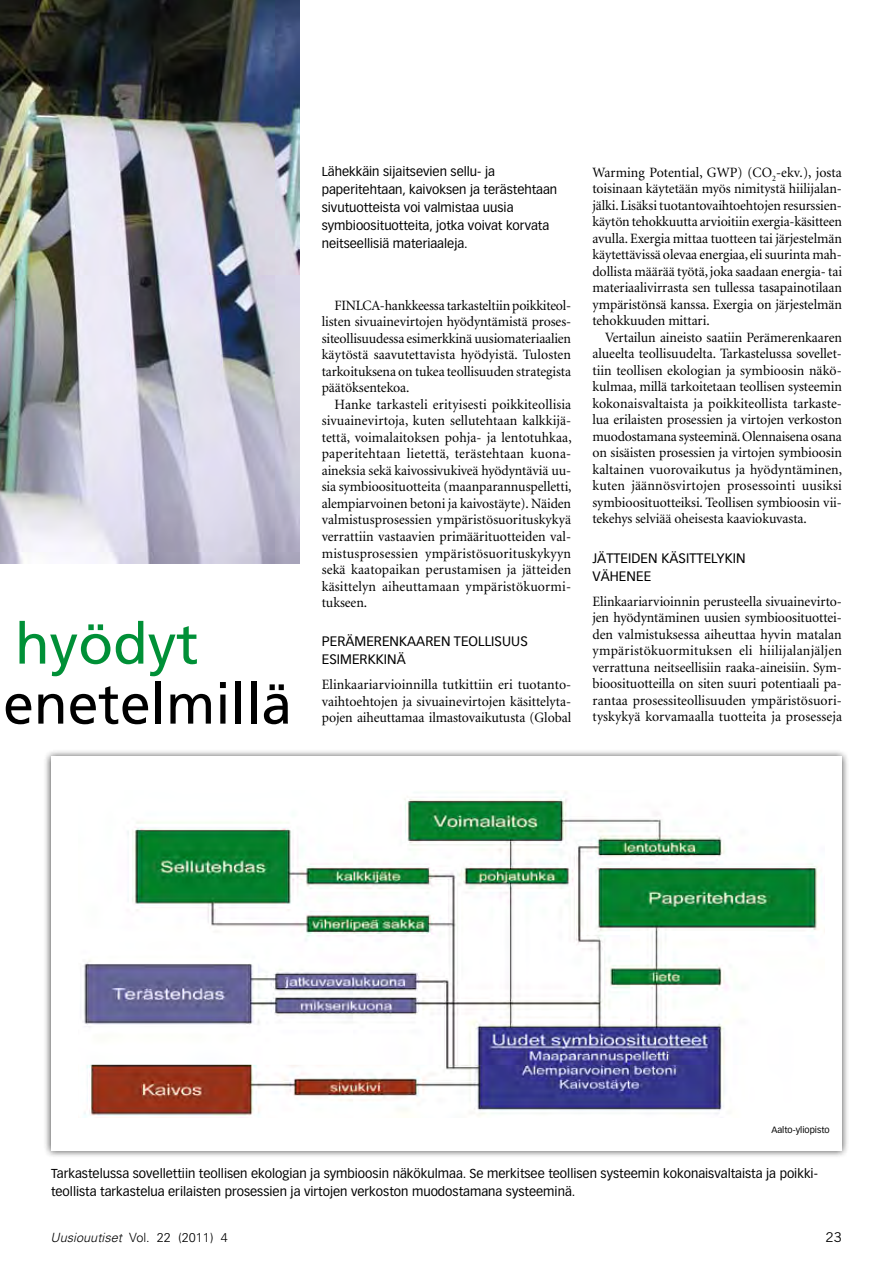
<style>
.page{position:relative;width:893px;height:1263px;background:#fff}
.page>*{position:absolute;margin:0;border:0;box-sizing:border-box;transform-origin:0 0}
.t1{font:57px "Frutiger LT Std";color:#000}
.t2{font:57px "Frutiger LT Std";color:#009037}
.t3{font:14.25px/16.5px "Minion";letter-spacing:-.005em;color:#000;text-align:justify}
.t4{font:13.5px/18px "Vectora LH";letter-spacing:.08em;color:#000}
.t5{font:13.5px/18px "Vectora LH";letter-spacing:.005em;color:#000}
.t6{font:13.5px "Trade Gothic";color:#000}
.t7{font:12.75px/18px "Vectora LH";color:#000}
.t8{font:300 12.75px "Univers";color:#000}
.t9{font:9px "Vectora LH";color:#000}
.s1{font-style:italic}
</style>
<div class="page">
<div style="left:43px;top:749px;width:807px;height:409px;background:#000;opacity:.75"></div>
<div style="left:51px;top:757px;width:791px;height:394px;background:#fff"></div>
<img style="left:0;top:0;width:299px;height:563px">
<img style="left:83px;top:791px;width:735px;height:327px">
<h1 class="t2" style="left:15px;top:610px;width:185px">hyödyt</h1>
<h1 class="t1" style="left:3px;top:670px;width:290px">enetelmillä</h1>
<p class="t7" style="left:322px;top:162px;width:237px">Lähekkäin sijaitsevien sellu- ja paperitehtaan, kaivoksen ja terästehtaan sivutuotteista voi valmistaa uusia symbioosituotteita, jotka voivat korvata neitseellisiä materiaaleja.</p>
<p class="t3" style="left:322px;top:298px;width:251px;text-indent:13px">FINLCA-hankkeessa tarkasteltiin poikkiteol&shy;listen sivuainevirtojen hyödyntämistä proses&shy;siteollisuudessa esimerkkinä uusiomateriaalien käytöstä saavutettavista hyödyistä. Tulosten tarkoituksena on tukea teollisuuden strategista päätöksentekoa.</p>
<p class="t3" style="left:322px;top:397px;width:251px;text-indent:13px">Hanke tarkasteli erityisesti poikkiteollisia sivuainevirtoja, kuten sellutehtaan kalkkijä&shy;tettä, voimalaitoksen pohja- ja lentotuhkaa, paperitehtaan lietettä, terästehtaan kuona&shy;aineksia sekä kaivossivukiveä hyödyntäviä uu&shy;sia symbioosituotteita (maanparannuspelletti, alempiarvoinen betoni ja kaivostäyte). Näiden valmistusprosessien ympäristösuorituskykyä verrattiin vastaavien primäärituotteiden val&shy;mistusprosessien ympäristösuorituskykyyn sekä kaatopaikan perustamisen ja jätteiden käsittelyn aiheuttamaan ympäristökuormi&shy;tukseen.</p>
<p class="t4" style="left:322px;top:632px;width:208px">Peräme renkaaren teollisuus esime rkkinä</p>
<p class="t3" style="left:322px;top:677px;width:251px">Elinkaariarvioinnilla tutkittiin eri tuotanto&shy;vaihtoehtojen ja sivuainevirtojen käsittelyta&shy;pojen aiheuttamaa ilmastovaikutusta (Global</p>
<p class="t3" style="left:592px;top:164px;width:251px">Warming Potential, GWP) (CO<sub>2</sub>-ekv.), josta toisinaan käytetään myös nimitystä hiilijalan&shy;jälki. Lisäksi tuotantovaihtoehtojen resurssien&shy;käytön tehokkuutta arvioitiin exergia-käsitteen avulla. Exergia mittaa tuotteen tai järjestelmän käytettävissä olevaa energiaa, eli suurinta mah&shy;dollista määrää työtä, joka saadaan energia- tai materiaalivirrasta sen tullessa tasapainotilaan ympäristönsä kanssa. Exergia on järjestelmän tehokkuuden mittari.</p>
<p class="t3" style="left:592px;top:329px;width:251px;text-indent:13px">Vertailun aineisto saatiin Perämerenkaaren alueelta teollisuudelta. Tarkastelussa sovellet&shy;tiin teollisen ekologian ja symbioosin näkö&shy;kulmaa, millä tarkoitetaan teollisen systeemin kokonaisvaltaista ja poikkiteollista tarkaste&shy;lua erilaisten prosessien ja virtojen verkoston muodostamana systeeminä. Olennaisena osana on sisäisten prosessien ja virtojen symbioosin kaltainen vuorovaikutus ja hyödyntäminen, kuten jäännösvirtojen prosessointi uusiksi symbioosituotteiksi. Teollisen symbioosin vii&shy;tekehys selviää oheisesta kaaviokuvasta.</p>
<p class="t5" style="left:592px;top:549px;width:155px">Jätteiden käsittelykin vähenee</p>
<p class="t3" style="left:592px;top:593px;width:251px">Elinkaariarvioinnin perusteella sivuainevirto&shy;jen hyödyntäminen uusien symbioosituottei&shy;den valmistuksessa aiheuttaa hyvin matalan ympäristökuormituksen eli hiilijalanjäljen verrattuna neitseellisiin raaka-aineisiin. Sym&shy;bioosituotteilla on siten suuri potentiaali pa&shy;rantaa prosessiteollisuuden ympäristösuori&shy;tyskykyä korvamaalla tuotteita ja prosesseja</p>
<p class="t9" style="left:771px;top:1124px;width:60px">Aalto-yliopisto</p>
<p class="t7" style="left:51px;top:1164px;width:768px">Tarkastelussa sovellettiin teollisen ekologian ja symbioosin näkökulmaa. Se merkitsee teollisen systeemin kokonaisvaltaista ja poikki&shy;teollista tarkastelua erilaisten prosessien ja virtojen verkoston muodostamana systeeminä.</p>
<p class="t8" style="left:51px;top:1229px;width:179px"><span class="s1">Uusiouutiset</span> Vol. 22 (2011) 4</p>
<p class="t6" style="left:826px;top:1228px;width:18px">23</p>
</div>
